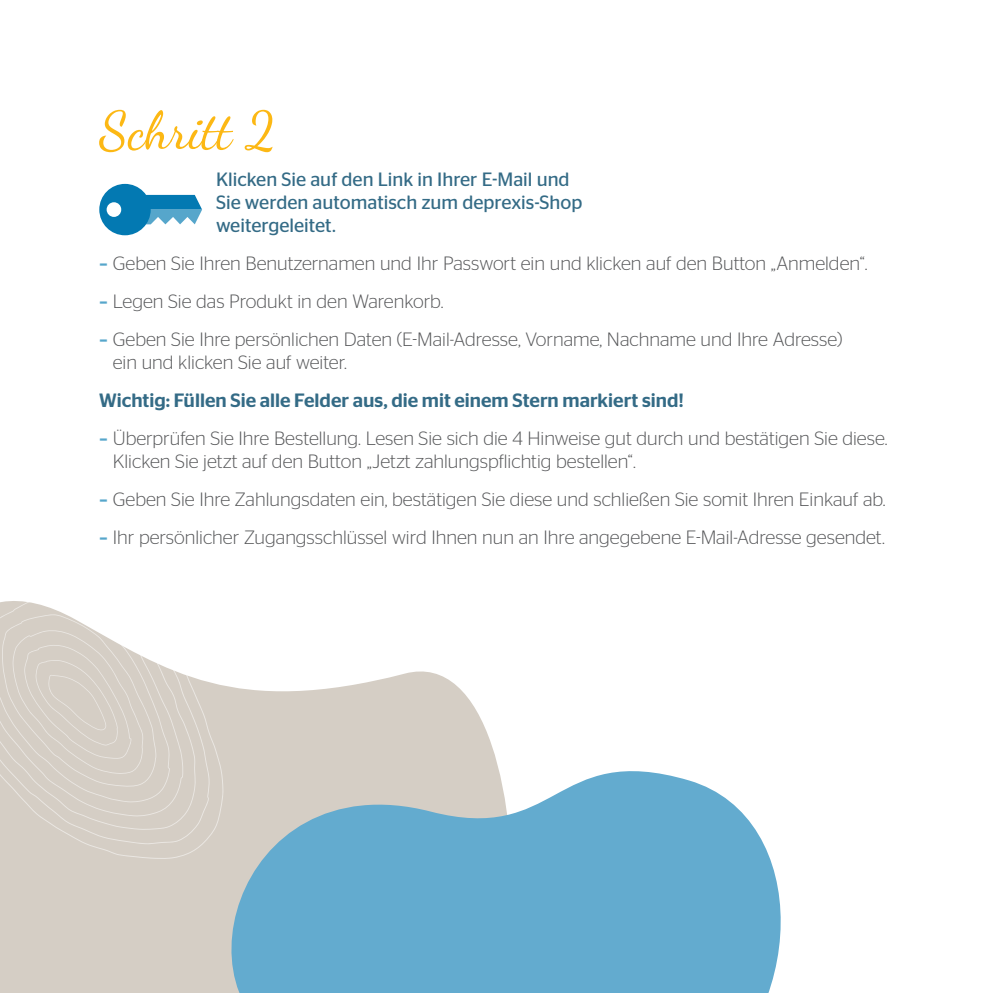
<style>
.page{position:relative;width:993px;height:993px;background:#fff}
.page>*{position:absolute;margin:0;border:0;box-sizing:border-box;transform-origin:0 0}
.t1{font:500 52.5px "Dancing Script";color:#fcb814}
.t2{font:300 19.25px/23.1px "Stag Sans";color:#57585a}
.t3{font:19.25px/23.1px "Stag Sans";color:#346b86}
.t4{font:500 19.25px "Stag Sans";color:#346b86}
.s1{font-weight:500;color:#56a6cb}
</style>
<div class="page">
<svg style="left:0;top:671px;width:496px;height:321px;background:#d9d3ca"></svg>
<svg style="left:168px;top:759px;width:613px;height:233px;background:#85b8d0"></svg>
<svg style="left:99px;top:184px;width:103px;height:51px"></svg>
<svg style="left:0;top:601px;width:223px;height:257px;fill:#d5cec5"></svg>
<h1 class="t1" style="left:99px;top:90px;width:178px">Schritt 2</h1>
<p class="t3" style="left:216px;top:167px;width:368px">Klicken Sie auf den Link in Ihrer E-Mail und<br>Sie werden automatisch zum deprexis-Shop weitergeleitet.</p>
<p class="t2" style="left:99px;top:251px;width:769px"><span class="s1">–</span> Geben Sie Ihren Benutzernamen und Ihr Passwort ein und klicken auf den Button „Anmelden“.</p>
<p class="t2" style="left:99px;top:289px;width:345px"><span class="s1">–</span> Legen Sie das Produkt in den Warenkorb.</p>
<p class="t2" style="left:113px;top:327px;width:731px;text-indent:-13px"><span class="s1">–</span> Geben Sie Ihre persönlichen Daten (E-Mail-Adresse, Vorname, Nachname und Ihre Adresse) ein und klicken Sie auf weiter.</p>
<p class="t4" style="left:99px;top:389px;width:586px">Wichtig: Füllen Sie alle Felder aus, die mit einem Stern markiert sind!</p>
<p class="t2" style="left:113px;top:426px;width:776px;text-indent:-13px"><span class="s1">–</span> Überprüfen Sie Ihre Bestellung. Lesen Sie sich die 4 Hinweise gut durch und bestätigen Sie diese.<br>Klicken Sie jetzt auf den Button „Jetzt zahlungspflichtig bestellen“.</p>
<p class="t2" style="left:99px;top:487px;width:787px"><span class="s1">–</span> Geben Sie Ihre Zahlungsdaten ein, bestätigen Sie diese und schließen Sie somit Ihren Einkauf ab.</p>
<p class="t2" style="left:99px;top:525px;width:786px"><span class="s1">–</span> Ihr persönlicher Zugangsschlüssel wird Ihnen nun an Ihre angegebene E-Mail-Adresse gesendet.</p>
</div>
